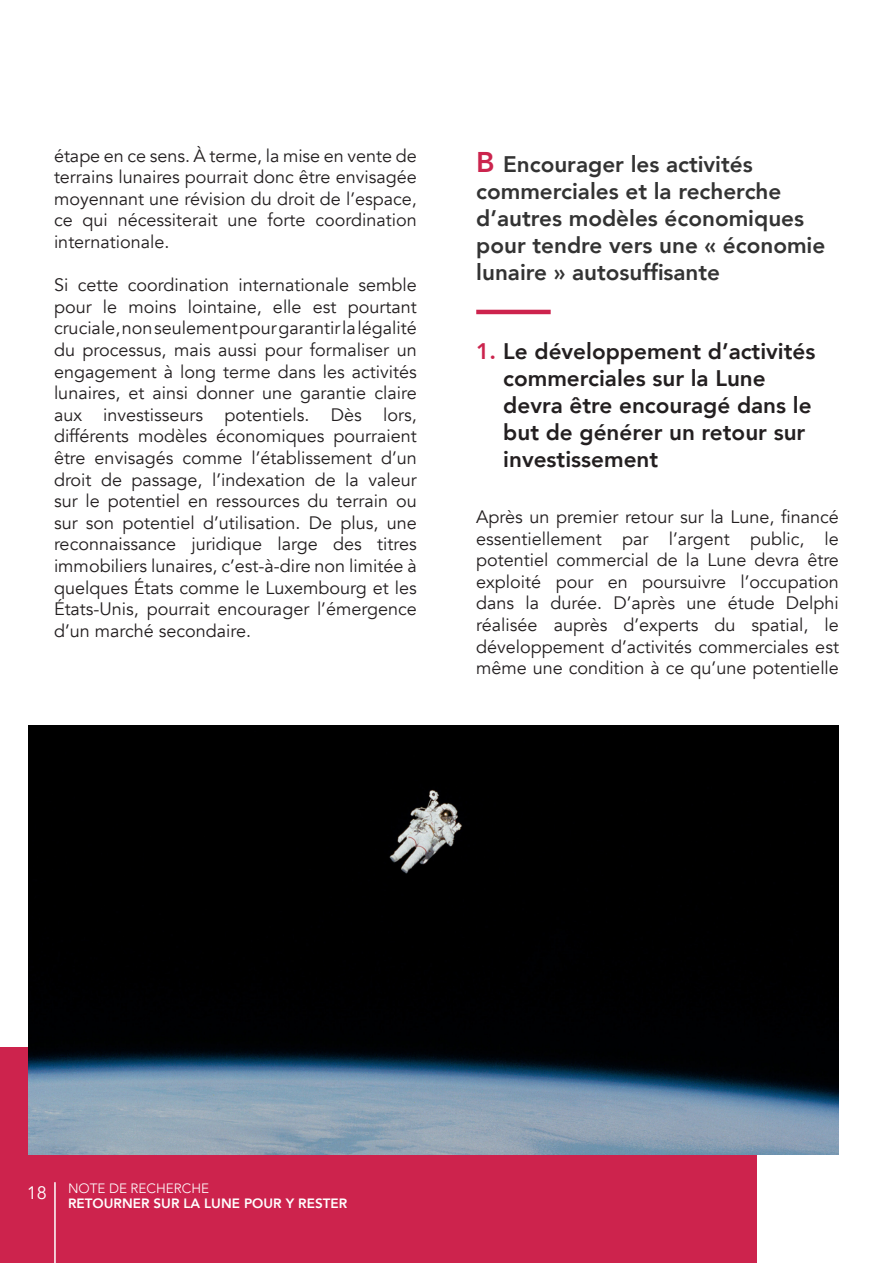
<style>
.page{position:relative;width:893px;height:1263px;background:#fff}
.page>*{position:absolute;margin:0;border:0;box-sizing:border-box;transform-origin:0 0}
.t1{font:800 22.5px/27px "Avenir";color:#333}
.t2{font:800 22.5px/27px "Avenir";color:#231f20}
.t3{font:18px/21.6px "Avenir";color:#231f20;text-align:justify}
.t4{font:18px "Avenir";color:#fff}
.t5{font:800 13.5px "Avenir";color:#fff}
.t6{font:300 13.5px "Avenir";color:#fff}
.s1{font-size:28.5px;color:#cb244d}
.s2{color:#cb244d}
</style>
<div class="page">
<div style="left:0;top:1047px;width:757px;height:216px;background:#cd234d"></div>
<hr style="left:54px;top:1182px;width:2px;height:81px;background:#fff">
<img style="left:28px;top:725px;width:811px;height:429px">
<hr style="left:476px;top:310px;width:75px;height:4px;background:#cd234d">
<p class="t3" style="left:54px;top:145px;width:364px">étape en ce sens. À terme, la mise en vente de terrains lunaires pourrait donc être envisagée moyennant une révision du droit de l’espace, ce qui nécessiterait une forte coordination internationale.</p>
<p class="t3" style="left:54px;top:274px;width:364px">Si cette coordination internationale semble pour le moins lointaine, elle est pourtant cruciale, non seulement pour garantir la légalité du processus, mais aussi pour formaliser un engagement à long terme dans les activités lunaires, et ainsi donner une garantie claire aux investisseurs potentiels. Dès lors, différents modèles économiques pourraient être envisagés comme l’établissement d’un droit de passage, l’indexation de la valeur sur le potentiel en ressources du terrain ou sur son potentiel d’utilisation. De plus, une reconnaissance juridique large des titres immobiliers lunaires, c’est-à-dire non limitée à quelques États comme le Luxembourg et les États-Unis, pourrait encourager l’émergence d’un marché secondaire.</p>
<p class="t1" style="left:476px;top:151px;width:351px"><span class="s1">B</span> Encourager les activités commerciales et la recherche d’autres modèles économiques pour tendre vers une « économie lunaire » autosuffisante</p>
<p class="t2" style="left:503px;top:338px;width:314px;text-indent:-27px"><span class="s2">1.</span> Le développement d’activités commerciales sur la Lune devra être encouragé dans le but de générer un retour sur investissement</p>
<p class="t3" style="left:476px;top:506px;width:364px">Après un premier retour sur la Lune, financé essentiellement par l’argent public, le potentiel commercial de la Lune devra être exploité pour en poursuivre l’occupation dans la durée. D’après une étude Delphi réalisée auprès d’experts du spatial, le développement d’activités commerciales est même une condition à ce qu’une potentielle</p>
<p class="t4" style="left:27px;top:1182px;width:22px">18</p>
<p class="t6" style="left:68px;top:1181px;width:143px">NOTE DE RECHERCHE</p>
<p class="t5" style="left:68px;top:1193px;width:281px">RETOURNER SUR LA LUNE POUR Y RESTER</p>
</div>
